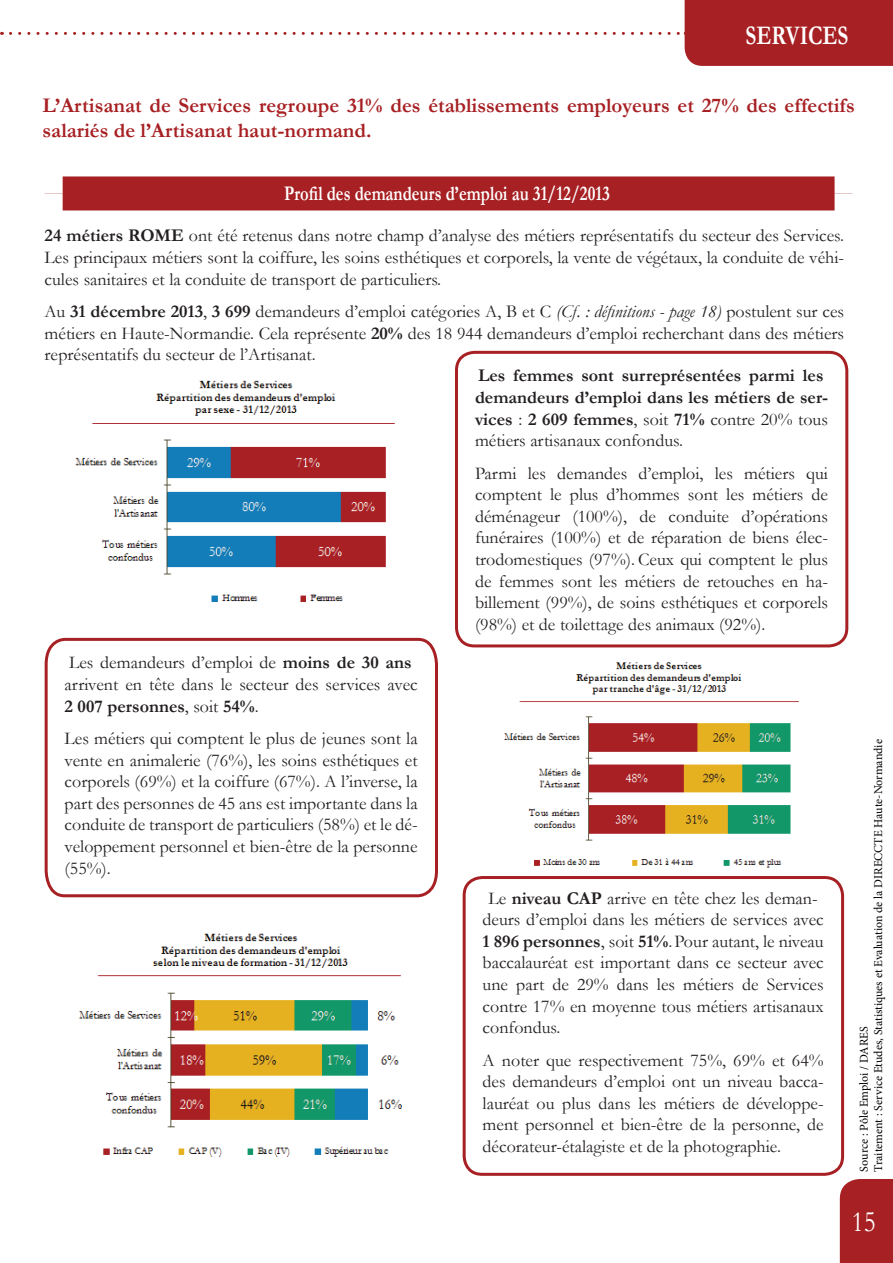
<style>
.page{position:relative;width:893px;height:1263px;background:#fff}
.page>*{position:absolute;margin:0;border:0;box-sizing:border-box;transform-origin:0 0}
.t1{font:29.7px "Garamond";color:#fff;scale:.86 1}
.t2{font:700 27px "Garamond";color:#fff;scale:.79 1}
.t3{font:700 21px/25.2px "Garamond";color:#a72023}
.t4{font:700 21px "Garamond";color:#fff;scale:.79 1}
.t5{font:18px/21.6px "Garamond";color:#231f20;text-align:justify}
.t6{font:700 18px/21.6px "Garamond";color:#231f20}
.t7{font:12px/14.4px "Minion Pro";color:#000}
.s1{font-weight:700}
.s2{font-style:italic}
.s3{font-weight:400}
</style>
<div class="page">
<div style="left:840px;top:1179px;width:53px;height:84px;background:#a72023"></div>
<svg style="left:10px;top:0;width:883px;height:66px"></svg>
<svg style="left:45px;top:176px;width:808px;height:34px;background:#ac2c2f"></svg>
<div style="left:463px;top:876px;width:381px;height:300px;border:3px solid #a72023;border-radius:18px"></div>
<div style="left:455px;top:351px;width:393px;height:296px;border:3px solid #a72023;border-radius:18px"></div>
<svg style="left:44px;top:637px;width:394px;height:261px"></svg>
<img style="left:75px;top:380px;width:320px;height:222px">
<img style="left:503px;top:662px;width:296px;height:206px">
<img style="left:79px;top:933px;width:323px;height:224px">
<h2 class="t2" style="left:745px;top:17px;width:132px">SERVICES</h2>
<p class="t3" style="left:43px;top:92px;width:814px">L’Artisanat de Services regroupe 31% des établissements employeurs et 27% des effectifs salariés de l’Artisanat haut-normand.</p>
<p class="t4" style="left:284px;top:179px;width:414px">Profil des demandeurs d’emploi au 31/12/2013</p>
<p class="t5" style="left:45px;top:224px;width:801px"><span class="s1">24 métiers ROME</span> ont été retenus dans notre champ d’analyse des métiers représentatifs du secteur des Services.<br>Les principaux métiers sont la coiffure, les soins esthétiques et corporels, la vente de végétaux, la conduite de véhi&shy;cules sanitaires et la conduite de transport de particuliers.</p>
<p class="t5" style="left:45px;top:300px;width:801px">Au <span class="s1">31 décembre 2013</span>, <span class="s1">3 699</span> demandeurs d’emploi catégories A, B et C <span class="s2">(Cf. : définitions - page 18)</span> postulent sur ces métiers en Haute-Normandie. Cela représente <span class="s1">20%</span> des 18 944 demandeurs d’emploi recherchant dans des métiers représentatifs du secteur de l’Artisanat.</p>
<p class="t5" style="left:65px;top:651px;width:355px;text-align:left">Les demandeurs d’emploi de <span class="s1">moins de 30 ans </span>arrivent en tête dans le secteur des services avec<br><span class="s1">2 007 personnes</span>, soit <span class="s1">54%</span>.</p>
<p class="t5" style="left:65px;top:727px;width:354px">Les métiers qui comptent le plus de jeunes sont la vente en animalerie (76%), les soins esthétiques et corporels (69%) et la coiffure (67%). A l’inverse, la part des personnes de 45 ans est importante dans la conduite de transport de particuliers (58%) et le dé&shy;veloppement personnel et bien-être de la personne (55%).</p>
<p class="t6" style="left:475px;top:365px;width:355px">Les femmes sont surreprésentées parmi les demandeurs d’emploi dans les métiers de ser&shy;vices <span class="s3">:</span> 2 609 femmes<span class="s3">, soit</span> 71% <span class="s3">contre 20% tous métiers artisanaux confondus.</span></p>
<p class="t5" style="left:475px;top:462px;width:355px">Parmi les demandes d’emploi, les métiers qui comptent le plus d’hommes sont les métiers de déménageur (100%), de conduite d’opérations funéraires (100%) et de réparation de biens élec&shy;trodomestiques (97%). Ceux qui comptent le plus de femmes sont les métiers de retouches en ha&shy;billement (99%), de soins esthétiques et corporels (98%) et de toilettage des animaux (92%).</p>
<p class="t5" style="left:483px;top:887px;width:343px;text-align:left;text-indent:6px">Le <span class="s1">niveau CAP</span> arrive en tête chez les deman&shy;deurs d’emploi dans les métiers de services avec <span class="s1">1 896 personnes</span>, soit <span class="s1">51%</span>.Pour autant, le niveau baccalauréat est important dans ce secteur avec une part de 29% dans les métiers de Services contre 17% en moyenne tous métiers artisanaux confondus.</p>
<p class="t5" style="left:483px;top:1049px;width:343px">A noter que respectivement 75%, 69% et 64% des demandeurs d’emploi ont un niveau bacca&shy;lauréat ou plus dans les métiers de développe&shy;ment personnel et bien-être de la personne, de décorateur-étalagiste et de la photographie.</p>
<p class="t7" style="left:857px;top:1171px;width:434px;rotate:-90deg">Source : Pôle Emploi / DARES<br>Traitement : Service Etudes, Statistiques et Evaluation de la DIRECCTE Haute-Normandie</p>
<h1 class="t1" style="left:852px;top:1202px;width:29px">15</h1>
</div>
